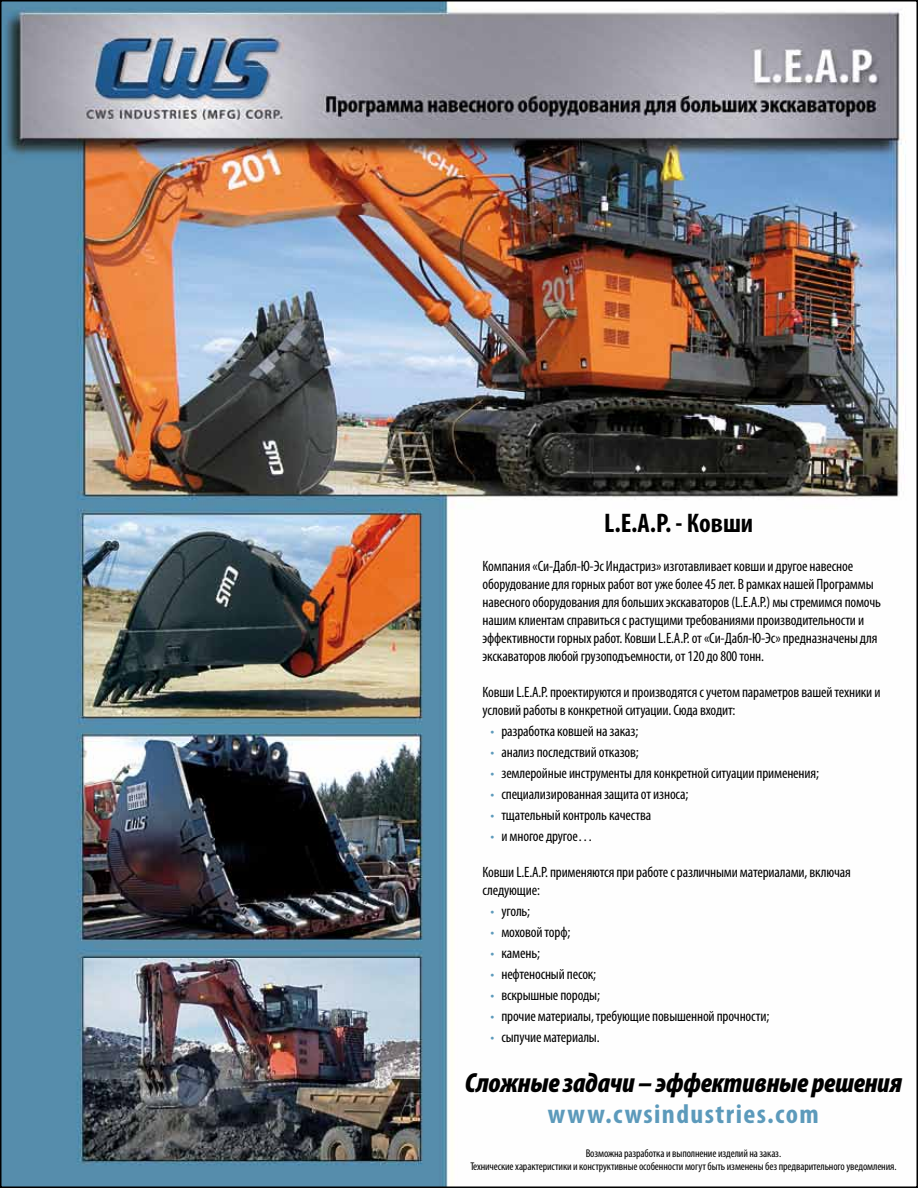
<style>
.page{position:relative;width:918px;height:1188px;background:#fff}
.page>*{position:absolute;margin:0;border:0;box-sizing:border-box;transform-origin:0 0}
.t1{font:italic 900 condensed 27.75px "Myriad Pro";letter-spacing:-.01em;color:#000}
.t2{font:700 condensed 27px "Myriad Pro";letter-spacing:.05em;color:#5c9abb;scale:1.05 1}
.t3{font:700 condensed 27px "Myriad Pro";color:#000}
.t4{font:condensed 15px/18px "Myriad Pro";letter-spacing:-.01em;color:#000}
.t5{font:condensed 11.25px/13.5px "Myriad Pro";letter-spacing:-.01em;color:#000;text-align:center}
.s1{color:#5c9abb}
</style>
<div class="page">
<img style="left:3px;top:3px;width:903px;height:1182px">
<h2 class="t3" style="left:604px;top:508px;width:151px">L.E.A.P. - Ковши</h2>
<p class="t4" style="left:483px;top:557px;width:400px">Компания «Си-Дабл-Ю-Эс Индастриз» изготавливает ковши и другое навесное оборудование для горных работ вот уже более 45 лет. В рамках нашей Программы навесного оборудования для больших экскаваторов (L.E.A.P.) мы стремимся помочь нашим клиентам справиться с растущими требованиями производительности и эффективности горных работ. Ковши L.E.A.P. от «Си-Дабл-Ю-Эс» предназначены для экскаваторов любой грузоподъемности, от 120 до 800 тонн.</p>
<p class="t4" style="left:483px;top:683px;width:400px">Ковши L.E.A.P. проектируются и производятся с учетом параметров вашей техники и условий работы в конкретной ситуации. Сюда входит:</p>
<p class="t4" style="left:491px;top:722px;width:149px"><span class="s1">•</span> разработка ковшей на заказ;</p>
<p class="t4" style="left:491px;top:743px;width:150px"><span class="s1">•</span> анализ последствий отказов;</p>
<p class="t4" style="left:491px;top:764px;width:330px"><span class="s1">•</span> землеройные инструменты для конкретной ситуации применения;</p>
<p class="t4" style="left:491px;top:785px;width:199px"><span class="s1">•</span> специализированная защита от износа;</p>
<p class="t4" style="left:491px;top:806px;width:162px"><span class="s1">•</span> тщательный контроль качества</p>
<p class="t4" style="left:491px;top:827px;width:104px"><span class="s1">•</span> и многое другое…</p>
<p class="t4" style="left:483px;top:863px;width:370px">Ковши L.E.A.P. применяются при работе с различными материалами, включая следующие:</p>
<p class="t4" style="left:491px;top:902px;width:41px"><span class="s1">•</span> уголь;</p>
<p class="t4" style="left:491px;top:923px;width:81px"><span class="s1">•</span> моховой торф;</p>
<p class="t4" style="left:491px;top:944px;width:51px"><span class="s1">•</span> камень;</p>
<p class="t4" style="left:491px;top:965px;width:107px"><span class="s1">•</span> нефтеносный песок;</p>
<p class="t4" style="left:491px;top:986px;width:111px"><span class="s1">•</span> вскрышные породы;</p>
<p class="t4" style="left:491px;top:1007px;width:280px"><span class="s1">•</span> прочие материалы, требующие повышенной прочности;</p>
<p class="t4" style="left:491px;top:1028px;width:111px"><span class="s1">•</span> сыпучие материалы.</p>
<h1 class="t1" style="left:465px;top:1068px;width:439px">Сложные задачи – эффективные решения</h1>
<h2 class="t2" style="left:548px;top:1099px;width:260px">www.cwsindustries.com</h2>
<p class="t5" style="left:470px;top:1146px;width:428px">Возможна разработка и выполнение изделий на заказ.<br>Технические характеристики и конструктивные особенности могут быть изменены без предварительного уведомления.</p>
</div>
